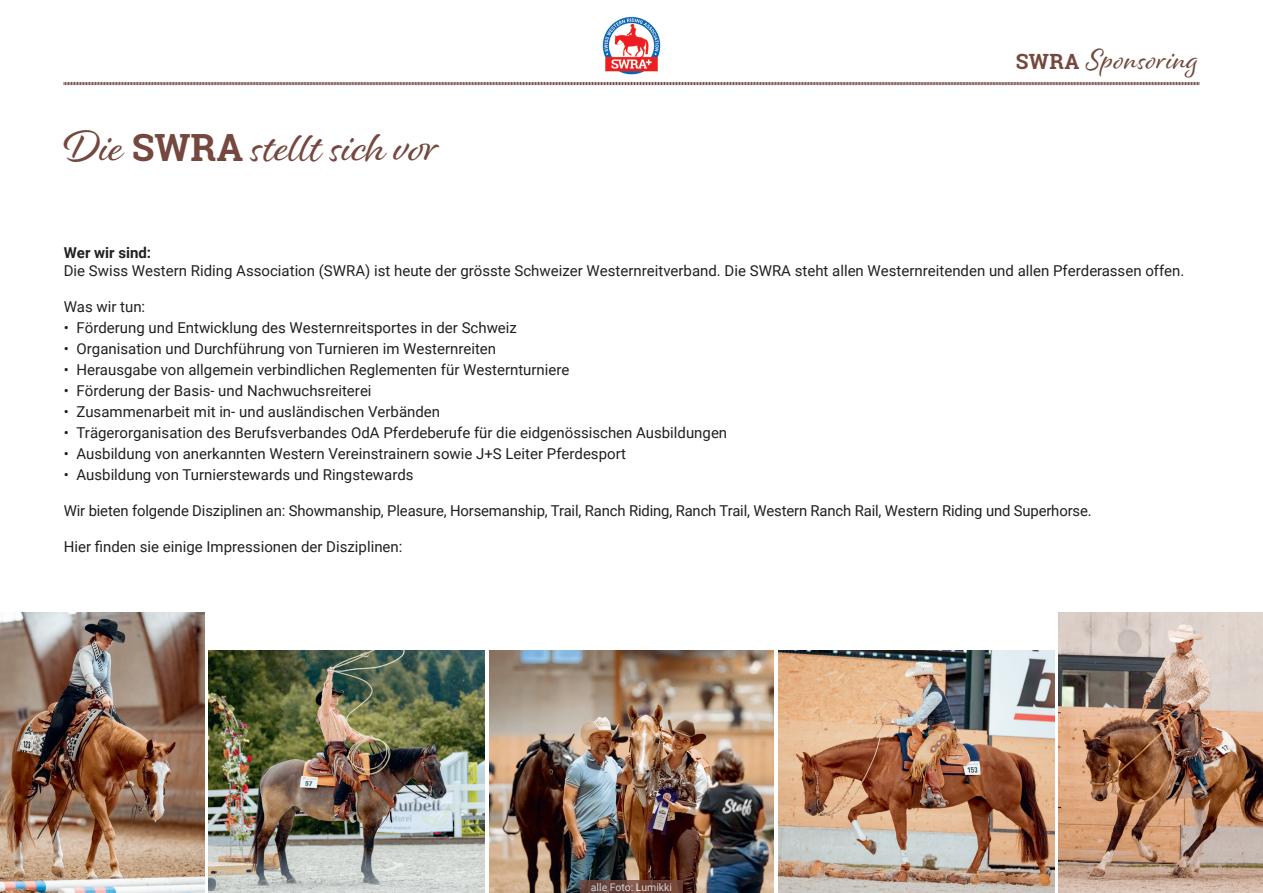
<style>
.page{position:relative;width:1263px;height:893px;background:#fff}
.page>*{position:absolute;margin:0;border:0;box-sizing:border-box;transform-origin:0 0}
.t1{font:45px "Alisha";color:#74483e}
.t2{font:30px "Alisha";letter-spacing:.02em;color:#74483e}
.t3{font:15px "Roboto";color:#231f20}
.t4{font:700 15px "Roboto";color:#231f20}
.t5{font:10.5px "Roboto";color:#fff}
.s1{font-family:"Roboto Slab";font-weight:700;font-size:37.5px}
.s2{font-family:"Roboto Slab";font-weight:700;font-size:21px}
</style>
<div class="page">
<img style="left:1059px;top:612px;width:204px;height:281px">
<img style="left:0;top:612px;width:204px;height:281px">
<img style="left:208px;top:651px;width:277px;height:242px">
<img style="left:489px;top:651px;width:285px;height:242px">
<img style="left:778px;top:651px;width:276px;height:242px">
<svg style="left:580px;top:880px;width:102px;height:13px"></svg>
<svg style="left:63px;top:82px;width:1136px;height:3px;background:#a3867f"></svg>
<img style="left:602px;top:16px;width:59px;height:59px">
<h1 class="t1" style="left:64px;top:119px;width:378px">Die <span class="s1">SWRA</span> stellt sich vor</h1>
<h2 class="t2" style="left:1016px;top:41px;width:185px"><span class="s2">SWRA</span> Sponsoring</h2>
<p class="t4" style="left:64px;top:242px;width:89px">Wer wir sind:</p>
<p class="t3" style="left:64px;top:260px;width:1122px">Die Swiss Western Riding Association (SWRA) ist heute der grösste Schweizer Westernreitverband. Die SWRA steht allen Westernreitenden und allen Pferderassen offen.</p>
<p class="t3" style="left:64px;top:296px;width:83px">Was wir tun:</p>
<p class="t3" style="left:64px;top:317px;width:455px">• Förderung und Entwicklung des Westernreitsportes in der Schweiz</p>
<p class="t3" style="left:64px;top:338px;width:434px">• Organisation und Durchführung von Turnieren im Westernreiten</p>
<p class="t3" style="left:64px;top:359px;width:507px">• Herausgabe von allgemein verbindlichen Reglementen für Westernturniere</p>
<p class="t3" style="left:64px;top:380px;width:309px">• Förderung der Basis- und Nachwuchsreiterei</p>
<p class="t3" style="left:64px;top:401px;width:378px">• Zusammenarbeit mit in- und ausländischen Verbänden</p>
<p class="t3" style="left:64px;top:422px;width:665px">• Trägerorganisation des Berufsverbandes OdA Pferdeberufe für die eidgenössischen Ausbildungen</p>
<p class="t3" style="left:64px;top:443px;width:564px">• Ausbildung von anerkannten Western Vereinstrainern sowie J+S Leiter Pferdesport</p>
<p class="t3" style="left:64px;top:464px;width:351px">• Ausbildung von Turnierstewards und Ringstewards</p>
<p class="t3" style="left:64px;top:500px;width:1029px">Wir bieten folgende Disziplinen an: Showmanship, Pleasure, Horsemanship, Trail, Ranch Riding, Ranch Trail, Western Ranch Rail, Western Riding und Superhorse.</p>
<p class="t3" style="left:64px;top:536px;width:340px">Hier finden sie einige Impressionen der Disziplinen:</p>
<p class="t5" style="left:591px;top:880px;width:83px">alle Foto: Lumikki</p>
</div>
